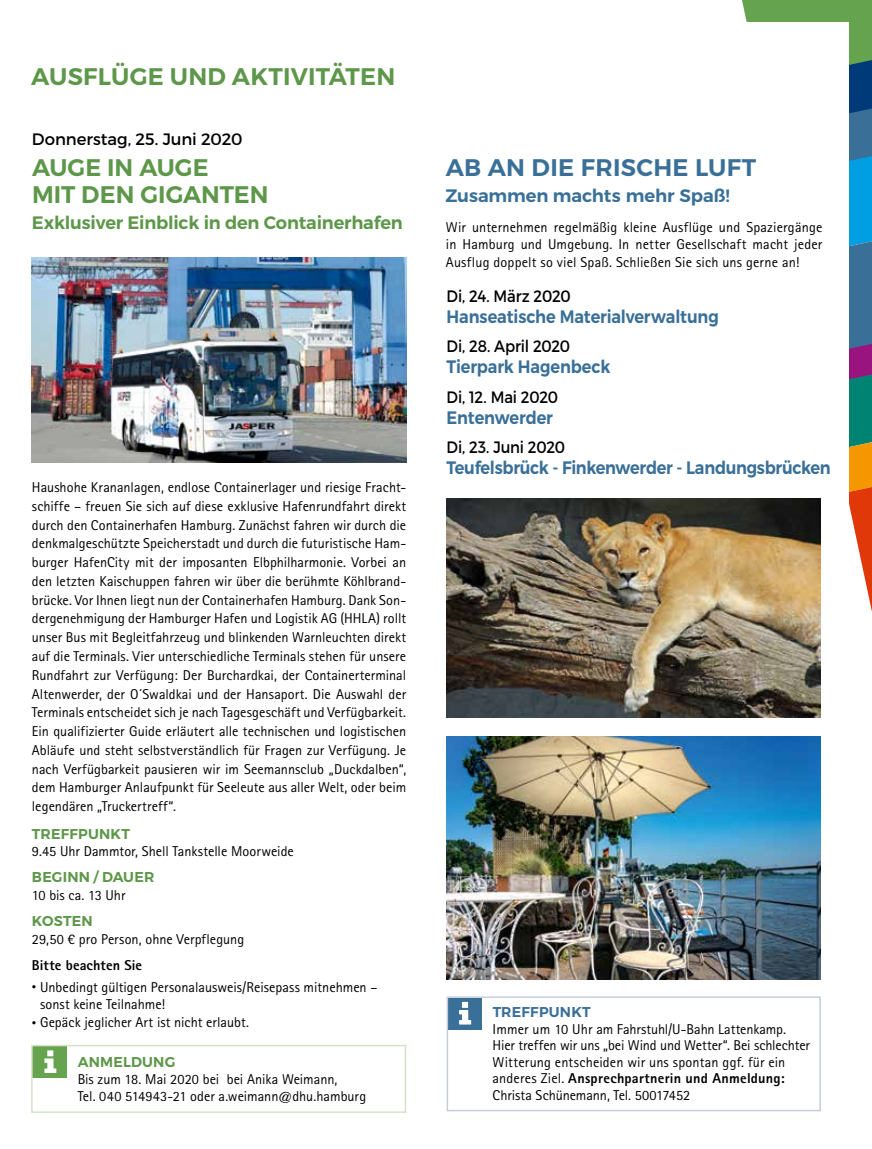
<style>
.page{position:relative;width:872px;height:1149px;background:#fff}
.page>*{position:absolute;margin:0;border:0;box-sizing:border-box;transform-origin:0 0}
.t1{font:600 24px/27px "Montserrat";letter-spacing:.005em;color:#5d9749}
.t2{font:600 24px "Montserrat";letter-spacing:.01em;color:#3a7098}
.t3{font:600 18px "Montserrat";letter-spacing:-.01em;color:#3a7098;scale:.9 1}
.t4{font:600 18px "Montserrat";letter-spacing:-.01em;color:#5d9749}
.t5{font:600 18px "Montserrat";letter-spacing:-.01em;color:#3a7098}
.t6{font:16.5px "Montserrat";letter-spacing:-.01em;color:#000;scale:.9 1}
.t7{font:16.5px "Montserrat";letter-spacing:-.01em;color:#000}
.t8{font:14.25px/18.8px "Agfa Rotis Sans Serif";color:#000}
.t9{font:600 14.25px "Montserrat";letter-spacing:.015em;color:#5d9749}
.t10{font:800 14.25px "Agfa Rotis Sans Serif";letter-spacing:.005em;color:#000}
.t11{font:600 14.25px "Montserrat";letter-spacing:.015em;color:#3a7098}
.s1{font-size:9px}
.s2{font-weight:800}
</style>
<div class="page">
<img style="left:32px;top:257px;width:374px;height:205px">
<svg style="left:742px;top:0;width:130px;height:611px"></svg>
<div style="left:632px;top:22px;width:216px;height:608px;background:#fff"></div>
<div style="left:33px;top:1045px;width:34px;height:32px;background:#65a34f"></div>
<svg style="left:44px;top:1050px;width:12px;height:22px"></svg>
<div style="left:31px;top:1044px;width:375px;height:68px;border:2px solid #d5e2ca"></div>
<div style="left:447px;top:997px;width:35px;height:32px;background:#3a7098"></div>
<svg style="left:459px;top:1001px;width:12px;height:23px"></svg>
<div style="left:446px;top:996px;width:375px;height:114px;border:2px solid #c6cede"></div>
<img style="left:446px;top:736px;width:375px;height:243px">
<img style="left:446px;top:499px;width:375px;height:218px">
<h1 class="t1" style="left:31px;top:64px;width:366px">AUSFLÜGE UND AKTIVITÄTEN</h1>
<p class="t7" style="left:32px;top:129px;width:212px">Donnerstag, 25. Juni 2020</p>
<h1 class="t1" style="left:32px;top:154px;width:238px">AUGE IN AUGE<br>MIT DEN GIGANTEN</h1>
<p class="t4" style="left:32px;top:211px;width:372px">Exklusiver Einblick in den Containerhafen</p>
<p class="t8" style="left:32px;top:477px;width:376px;text-align:justify">Haushohe Krananlagen, endlose Containerlager und riesige Fracht&shy;schiffe – freuen Sie sich auf diese exklusive Hafenrundfahrt direkt durch den Containerhafen Hamburg. Zunächst fahren wir durch die denkmalgeschützte Speicherstadt und durch die futuristische Ham&shy;burger HafenCity mit der imposanten Elbphilharmonie. Vorbei an den letzten Kaischuppen fahren wir über die berühmte Köhlbrand&shy;brücke. Vor Ihnen liegt nun der Containerhafen Hamburg. Dank Son&shy;dergenehmigung der Hamburger Hafen und Logistik AG (HHLA) rollt unser Bus mit Begleitfahrzeug und blinkenden Warnleuchten direkt auf die Terminals. Vier unterschiedliche Terminals stehen für unsere Rundfahrt zur Verfügung: Der Burchardkai, der Containerterminal Altenwerder, der O´Swaldkai und der Hansaport. Die Auswahl der Terminals entscheidet sich je nach Tagesgeschäft und Verfügbarkeit.<br>Ein qualifizierter Guide erläutert alle technischen und logistischen Abläufe und steht selbstverständlich für Fragen zur Verfügung. Je nach Verfügbarkeit pausieren wir im Seemannsclub „Duckdalben“, dem Hamburger Anlaufpunkt für Seeleute aus aller Welt, oder beim legendären „Truckertreff“.</p>
<p class="t9" style="left:32px;top:824px;width:100px">TREFFPUNKT</p>
<p class="t8" style="left:32px;top:841px;width:263px">9.45 Uhr Dammtor, Shell Tankstelle Moorweide</p>
<p class="t9" style="left:32px;top:868px;width:124px">BEGINN / DAUER</p>
<p class="t8" style="left:32px;top:885px;width:95px">10 bis ca. 13 Uhr</p>
<p class="t9" style="left:32px;top:911px;width:62px">KOSTEN</p>
<p class="t8" style="left:32px;top:929px;width:214px">29,50 ¤ pro Person, ohne Verpflegung</p>
<p class="t10" style="left:32px;top:955px;width:112px">Bitte beachten Sie</p>
<p class="t8" style="left:40px;top:977px;width:339px;line-height:17.7px;text-indent:-8px"><span class="s1">•</span> Unbedingt gültigen Personalausweis/Reisepass mitnehmen – sonst keine Teilnahme!</p>
<p class="t8" style="left:32px;top:1012px;width:218px"><span class="s1">•</span> Gepäck jeglicher Art ist nicht erlaubt.</p>
<p class="t9" style="left:78px;top:1053px;width:99px">ANMELDUNG</p>
<p class="t8" style="left:78px;top:1070px;width:290px;line-height:16.5px">Bis zum 18. Mai 2020 bei bei Anika Weimann,<br>Tel. 040 514943-21 oder a.weimann@dhu.hamburg</p>
<h1 class="t2" style="left:446px;top:153px;width:312px">AB AN DIE FRISCHE LUFT</h1>
<p class="t5" style="left:445px;top:184px;width:286px">Zusammen machts mehr Spaß!</p>
<p class="t8" style="left:446px;top:218px;width:378px;line-height:17.7px;text-align:justify">Wir unternehmen regelmäßig kleine Ausflüge und Spaziergänge in Hamburg und Umgebung. In netter Gesellschaft macht jeder Ausflug doppelt so viel Spaß. Schließen Sie sich uns gerne an!</p>
<p class="t6" style="left:446px;top:285px;width:139px">Di, 24. März 2020</p>
<p class="t3" style="left:446px;top:305px;width:304px">Hanseatische Materialverwaltung</p>
<p class="t6" style="left:446px;top:336px;width:139px">Di, 28. April 2020</p>
<p class="t3" style="left:446px;top:355px;width:183px">Tierpark Hagenbeck</p>
<p class="t6" style="left:446px;top:386px;width:125px">Di, 12. Mai 2020</p>
<p class="t3" style="left:446px;top:406px;width:120px">Entenwerder</p>
<p class="t6" style="left:446px;top:437px;width:133px">Di, 23. Juni 2020</p>
<p class="t3" style="left:446px;top:456px;width:428px">Teufelsbrück - Finkenwerder - Landungsbrücken</p>
<p class="t11" style="left:492px;top:1003px;width:100px">TREFFPUNKT</p>
<p class="t8" style="left:492px;top:1020px;width:319px;line-height:16.5px">Immer um 10 Uhr am Fahrstuhl/U-Bahn Lattenkamp.<br>Hier treffen wir uns „bei Wind und Wetter“. Bei schlechter Witterung entscheiden wir uns spontan ggf. für ein anderes Ziel. <span class="s2">Ansprechpartnerin und Anmeldung:<br></span>Christa Schünemann, Tel. 50017452</p>
</div>
